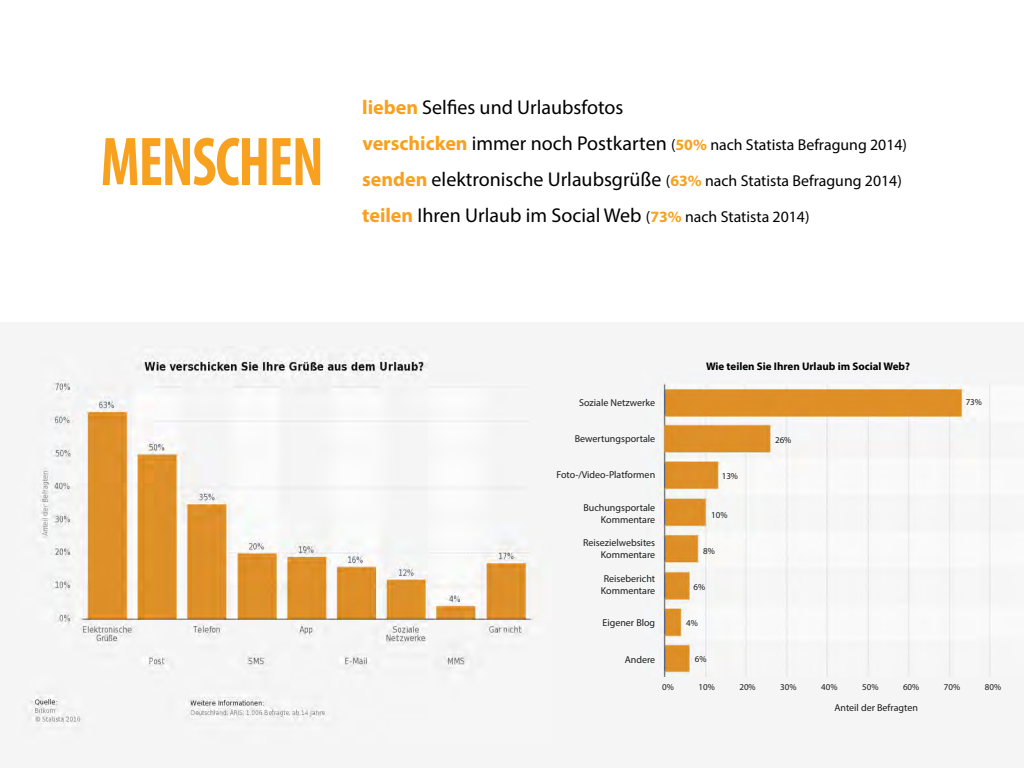
<style>
.page{position:relative;width:1024px;height:768px;background:#fff}
.page>*{position:absolute;margin:0;border:0;box-sizing:border-box;transform-origin:0 0}
.t1{font:700 condensed 69.6px "Myriad Pro";letter-spacing:-.02em;color:#f7a11e;scale:.88 1}
.t2{font:20px "Myriad Pro";color:#000}
.t3{font:15.8px "Myriad Pro";color:#000}
.t4{font:700 11px "Myriad Pro";color:#000}
.t5{font:10px/12px "Myriad Pro";color:#1c1c1c;text-align:right}
.t6{font:9px "Myriad Pro";color:#1c1c1c}
.s1{font-weight:700;color:#f7a11e}
.s2{font-weight:700;font-size:20px;color:#f7a11e}
.s3{font-size:20px}
.s4{font-size:15.8px}
.s5{font-weight:700;font-size:15.8px;color:#f7a11e}
</style>
<div class="page">
<div style="left:0;top:322px;width:1024px;height:446px;background:#f5f5f5"></div>
<img style="left:31px;top:354px;width:503px;height:369px">
<img style="left:658px;top:383px;width:332px;height:293px">
<h1 class="t1" style="left:101px;top:118px;width:255px">MENSCHEN</h1>
<h2 class="t2" style="left:362px;top:95px;width:263px"><span class="s1">lieben</span> Selfies und Urlaubsfotos</h2>
<h3 class="t3" style="left:362px;top:135px;width:546px"><span class="s2">verschicken</span> <span class="s3">immer noch Postkarten</span> (<span class="s1">50%</span> nach Statista Befragung 2014)</h3>
<h3 class="t3" style="left:362px;top:171px;width:541px"><span class="s2">senden</span> <span class="s3">elektronische Urlaubsgrüße</span> (<span class="s1">63%</span> nach Statista Befragung 2014)</h3>
<h2 class="t2" style="left:362px;top:203px;width:449px"><span class="s1">teilen</span> Ihren Urlaub im Social Web <span class="s4">(</span><span class="s5">73%</span> <span class="s4">nach Statista 2014)</span></h2>
<p class="t5" style="left:579px;top:396px;width:78px">Soziale Netzwerke</p>
<p class="t5" style="left:575px;top:432px;width:82px">Bewertungsportale</p>
<p class="t5" style="left:556px;top:468px;width:100px">Foto-/Video-Platformen</p>
<p class="t5" style="left:583px;top:501px;width:73px">Buchungsportale<br>Kommentare</p>
<p class="t5" style="left:583px;top:536px;width:74px">Reisezielwebsites<br>Kommentare</p>
<p class="t5" style="left:601px;top:572px;width:56px;text-align:center">Reisebericht<br>Kommentare</p>
<p class="t5" style="left:603px;top:616px;width:54px">Eigener Blog</p>
<p class="t5" style="left:625px;top:653px;width:32px">Andere</p>
<p class="t4" style="left:706px;top:359px;width:205px">Wie teilen Sie Ihren Urlaub im Social Web?</p>
<p class="t6" style="left:722px;top:471px;width:18px">13%</p>
<p class="t6" style="left:711px;top:509px;width:18px">10%</p>
<p class="t6" style="left:703px;top:545px;width:13px">8%</p>
<p class="t6" style="left:693px;top:581px;width:13px">6%</p>
<p class="t6" style="left:686px;top:618px;width:13px">4%</p>
<p class="t6" style="left:695px;top:654px;width:13px">6%</p>
<p class="t6" style="left:775px;top:434px;width:18px">26%</p>
<p class="t6" style="left:966px;top:396px;width:18px">73%</p>
<p class="t6" style="left:662px;top:681px;width:13px">0%</p>
<p class="t6" style="left:699px;top:681px;width:18px">10%</p>
<p class="t6" style="left:739px;top:681px;width:18px">20%</p>
<p class="t6" style="left:780px;top:681px;width:18px">30%</p>
<p class="t6" style="left:821px;top:681px;width:18px">40%</p>
<p class="t6" style="left:862px;top:681px;width:18px">50%</p>
<p class="t6" style="left:903px;top:681px;width:18px">60%</p>
<p class="t6" style="left:944px;top:681px;width:18px">70%</p>
<p class="t6" style="left:985px;top:681px;width:18px">80%</p>
<p class="t5" style="left:834px;top:702px;width:85px">Anteil der Befragten</p>
</div>
